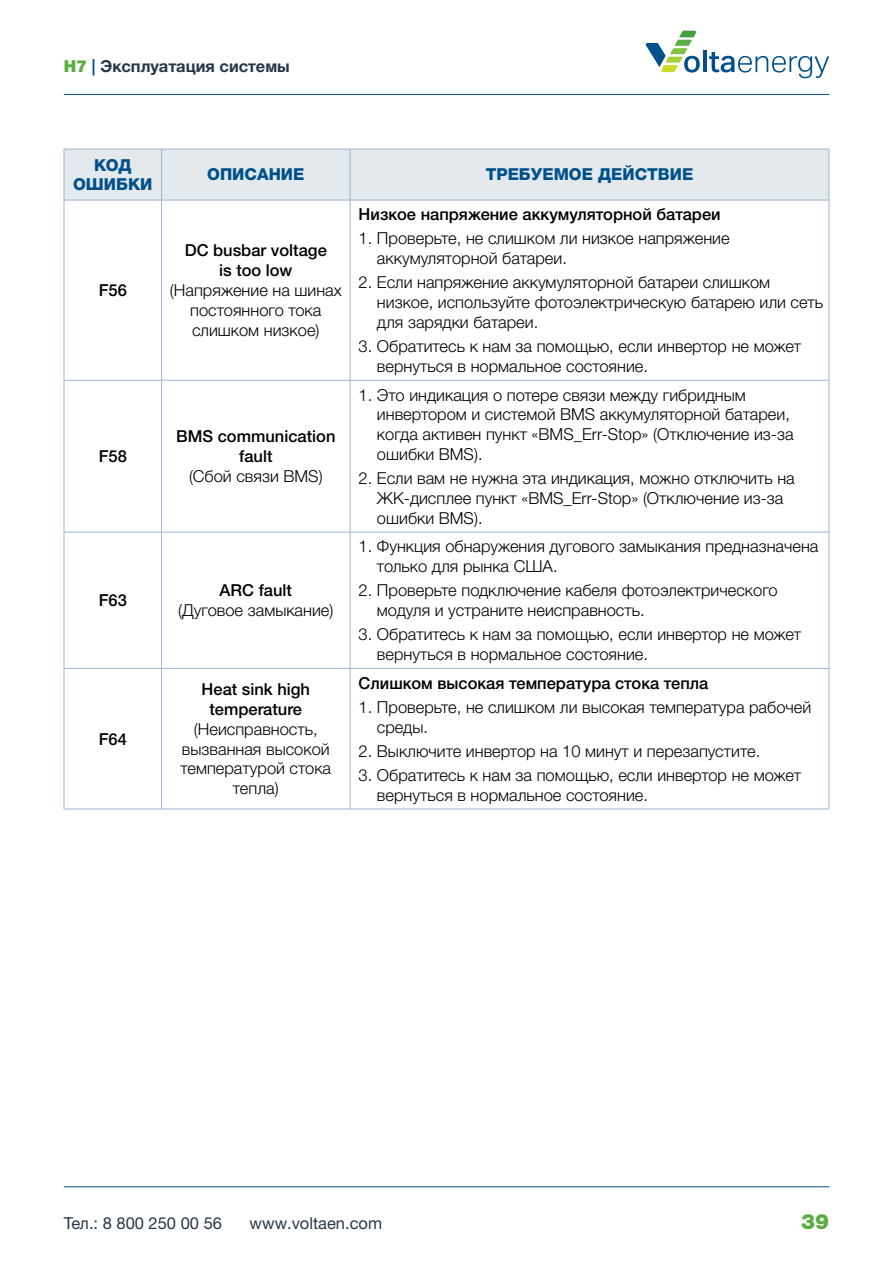
<style>
.page{position:relative;width:893px;height:1263px;background:#fff}
.page>*{position:absolute;margin:0;border:0;box-sizing:border-box;transform-origin:0 0}
.t1{font:900 21px "Helvetica Neue LTW1 G";color:#5aae41}
.t2{font:300 16.5px/19.8px "Helvetica Neue LTW1 G";color:#000}
.t3{font:500 16.5px/19.8px "Helvetica Neue LTW1 G";color:#000;text-align:center}
.t4{font:800 16.5px/19.5px "Helvetica Neue LTW1 G";color:#00508c;text-align:center}
.t5{font:16.5px "Helvetica Neue LTW1 G";color:#273748}
.t6{font:700 16.5px "Helvetica Neue LTW1 G";color:#273748}
.s1{font-weight:900;color:#5aae41}
.s2{color:#00508c}
</style>
<div class="page">
<hr style="left:64px;top:94px;width:765px;height:1px;background:#00508c">
<hr style="left:64px;top:1186px;width:765px;height:1px;background:#00508c">
<svg style="left:646px;top:31px;width:54px;height:42px"></svg>
<hr style="left:703px;top:50px;width:4px;height:22px;background:#00508c">
<svg style="left:709px;top:52px;width:120px;height:26px"></svg>
<div style="left:65px;top:150px;width:764px;height:50px;background:#e3e9ec"></div>
<hr style="left:64px;top:149px;width:98px;height:1px;background:#a0b3d3">
<hr style="left:64px;top:149px;width:1px;height:51px;background:#a0b3d3">
<hr style="left:162px;top:149px;width:188px;height:1px;background:#a0b3d3">
<hr style="left:161px;top:149px;width:1px;height:51px;background:#a0b3d3">
<hr style="left:350px;top:149px;width:479px;height:1px;background:#a0b3d3">
<hr style="left:350px;top:149px;width:1px;height:51px;background:#a0b3d3">
<hr style="left:829px;top:149px;width:1px;height:51px;background:#a0b3d3">
<hr style="left:64px;top:200px;width:98px;height:1px;background:#a0b3d3">
<hr style="left:64px;top:200px;width:1px;height:180px;background:#a0b3d3">
<hr style="left:162px;top:200px;width:188px;height:1px;background:#a0b3d3">
<hr style="left:161px;top:200px;width:1px;height:180px;background:#a0b3d3">
<hr style="left:350px;top:200px;width:479px;height:1px;background:#a0b3d3">
<hr style="left:350px;top:200px;width:1px;height:180px;background:#a0b3d3">
<hr style="left:829px;top:200px;width:1px;height:180px;background:#a0b3d3">
<hr style="left:64px;top:380px;width:98px;height:1px;background:#a0b3d3">
<hr style="left:64px;top:380px;width:1px;height:152px;background:#a0b3d3">
<hr style="left:162px;top:380px;width:188px;height:1px;background:#a0b3d3">
<hr style="left:161px;top:380px;width:1px;height:152px;background:#a0b3d3">
<hr style="left:350px;top:380px;width:479px;height:1px;background:#a0b3d3">
<hr style="left:350px;top:380px;width:1px;height:152px;background:#a0b3d3">
<hr style="left:829px;top:380px;width:1px;height:152px;background:#a0b3d3">
<hr style="left:64px;top:532px;width:98px;height:1px;background:#a0b3d3">
<hr style="left:64px;top:532px;width:1px;height:136px;background:#a0b3d3">
<hr style="left:162px;top:532px;width:188px;height:1px;background:#a0b3d3">
<hr style="left:161px;top:532px;width:1px;height:136px;background:#a0b3d3">
<hr style="left:350px;top:532px;width:479px;height:1px;background:#a0b3d3">
<hr style="left:350px;top:532px;width:1px;height:136px;background:#a0b3d3">
<hr style="left:829px;top:532px;width:1px;height:136px;background:#a0b3d3">
<hr style="left:64px;top:668px;width:98px;height:1px;background:#a0b3d3">
<hr style="left:64px;top:669px;width:1px;height:140px;background:#a0b3d3">
<hr style="left:162px;top:668px;width:188px;height:1px;background:#a0b3d3">
<hr style="left:161px;top:669px;width:1px;height:140px;background:#a0b3d3">
<hr style="left:350px;top:668px;width:479px;height:1px;background:#a0b3d3">
<hr style="left:350px;top:669px;width:1px;height:140px;background:#a0b3d3">
<hr style="left:829px;top:669px;width:1px;height:140px;background:#a0b3d3">
<hr style="left:64px;top:809px;width:98px;height:1px;background:#a0b3d3">
<hr style="left:162px;top:809px;width:188px;height:1px;background:#a0b3d3">
<hr style="left:350px;top:809px;width:479px;height:1px;background:#a0b3d3">
<p class="t6" style="left:64px;top:56px;width:228px"><span class="s1">H7</span> <span class="s2">|</span> Эксплуатация системы</p>
<p class="t4" style="left:73px;top:155px;width:81px">КОД<br>ОШИБКИ</p>
<p class="t4" style="left:207px;top:165px;width:99px">ОПИСАНИЕ</p>
<p class="t4" style="left:486px;top:165px;width:209px">ТРЕБУЕМОЕ ДЕЙСТВИЕ</p>
<p class="t3" style="left:99px;top:280px;width:30px">F56</p>
<p class="t3" style="left:99px;top:446px;width:30px">F58</p>
<p class="t3" style="left:99px;top:590px;width:30px">F63</p>
<p class="t3" style="left:99px;top:729px;width:30px">F64</p>
<p class="t3" style="left:185px;top:241px;width:144px">DC busbar voltage is too low</p>
<p class="t2" style="left:170px;top:280px;width:173px;text-align:center">(Напряжение на шинах постоянного тока слишком низкое)</p>
<p class="t3" style="left:176px;top:426px;width:161px">BMS communication fault</p>
<p class="t2" style="left:189px;top:466px;width:135px">(Сбой связи BMS)</p>
<p class="t3" style="left:220px;top:580px;width:74px">ARC fault</p>
<p class="t2" style="left:178px;top:600px;width:157px">(Дуговое замыкание)</p>
<p class="t3" style="left:202px;top:679px;width:110px">Heat sink high temperature</p>
<p class="t2" style="left:180px;top:719px;width:152px;text-align:center">(Неисправность, вызванная высокой температурой стока тепла)</p>
<p class="t3" style="left:359px;top:205px;width:364px">Низкое напряжение аккумуляторной батареи</p>
<p class="t2" style="left:377px;top:229px;width:354px;text-indent:-18px">1. Проверьте, не слишком ли низкое напряжение аккумуляторной батареи.</p>
<p class="t2" style="left:377px;top:272px;width:448px;text-indent:-18px">2. Если напряжение аккумуляторной батареи слишком низкое, используйте фотоэлектрическую батарею или сеть для зарядки батареи.</p>
<p class="t2" style="left:377px;top:336px;width:426px;text-indent:-18px">3. Обратитесь к нам за помощью, если инвертор не может вернуться в нормальное состояние.</p>
<p class="t2" style="left:377px;top:385px;width:418px;text-indent:-18px">1. Это индикация о потере связи между гибридным инвертором и системой ВМS аккумуляторной батареи, когда активен пункт «ВМS_Err-Stop» (Отключение из-за ошибки ВМS).</p>
<p class="t2" style="left:377px;top:468px;width:419px;text-indent:-18px">2. Если вам не нужна эта индикация, можно отключить на<br>ЖК-дисплее пункт «ВМS_Err-Stop» (Отключение из-за ошибки ВМS).</p>
<p class="t2" style="left:377px;top:537px;width:443px;text-indent:-18px">1. Функция обнаружения дугового замыкания предназначена только для рынка США.</p>
<p class="t2" style="left:377px;top:580px;width:402px;text-indent:-18px">2. Проверьте подключение кабеля фотоэлектрического модуля и устраните неисправность.</p>
<p class="t2" style="left:377px;top:624px;width:426px;text-indent:-18px">3. Обратитесь к нам за помощью, если инвертор не может вернуться в нормальное состояние.</p>
<p class="t3" style="left:359px;top:673px;width:351px">Слишком высокая температура стока тепла</p>
<p class="t2" style="left:377px;top:697px;width:436px;text-indent:-18px">1. Проверьте, не слишком ли высокая температура рабочей среды.</p>
<p class="t2" style="left:359px;top:741px;width:403px">2. Выключите инвертор на 10 минут и перезапустите.</p>
<p class="t2" style="left:377px;top:765px;width:426px;text-indent:-18px">3. Обратитесь к нам за помощью, если инвертор не может вернуться в нормальное состояние.</p>
<p class="t5" style="left:64px;top:1213px;width:160px">Тел.: 8 800 250 00 56</p>
<p class="t5" style="left:250px;top:1213px;width:134px">www.voltaen.com</p>
<p class="t1" style="left:801px;top:1209px;width:30px">39</p>
</div>
